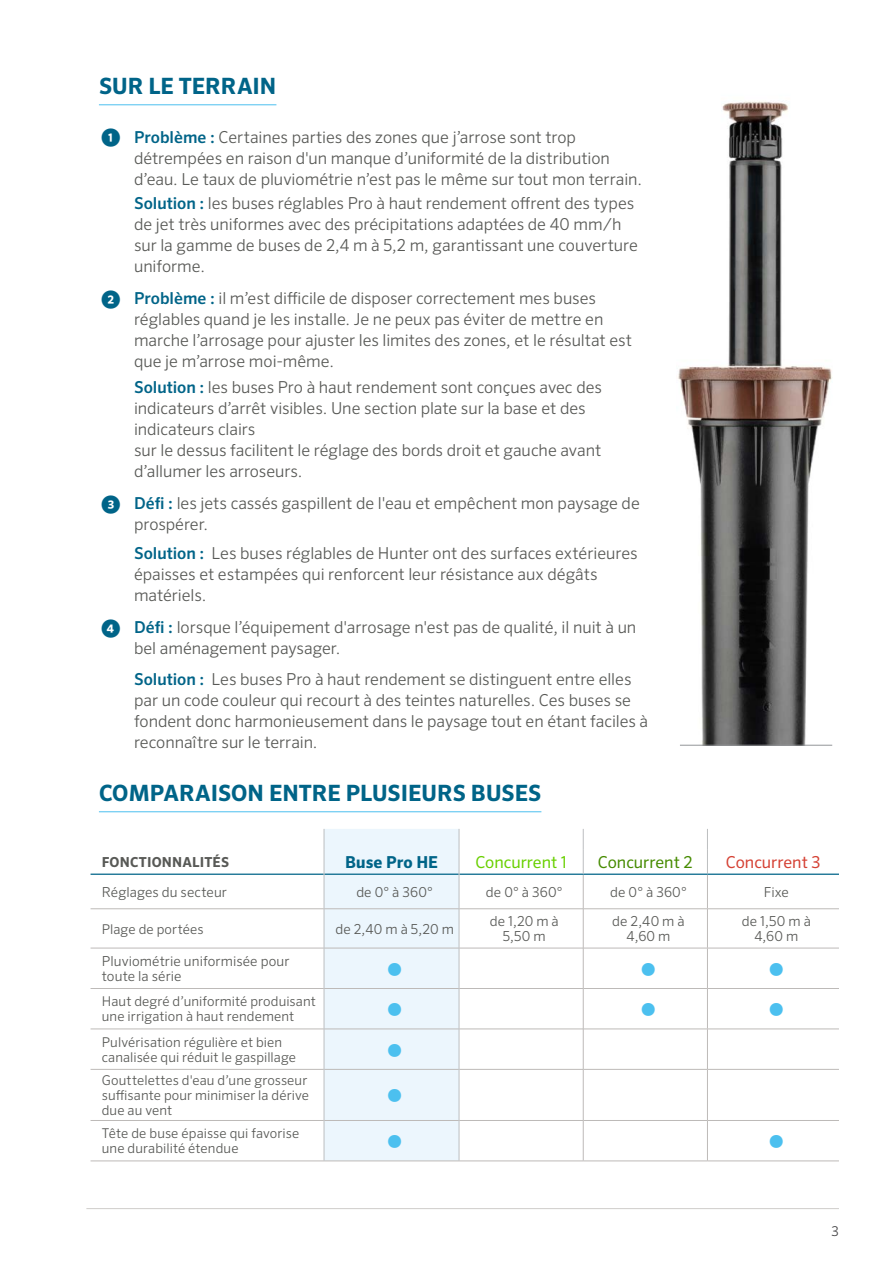
<style>
.page{position:relative;width:893px;height:1263px;background:#fff}
.page>*{position:absolute;margin:0;border:0;box-sizing:border-box;transform-origin:0 0}
.t1{font:700 22.5px "Sero Pro";color:#006488}
.t2{font:300 16.5px/21px "Sero Pro";letter-spacing:-.005em;color:#585956}
.t3{font:16.5px "Sero Pro";color:#69d000}
.t4{font:16.5px "Sero Pro";color:#468b00}
.t5{font:16.5px "Sero Pro";color:#d54134}
.t6{font:700 16.5px "Sero Pro";color:#006488}
.t7{font:300 13.8px/15px "Sero Pro";letter-spacing:.005em;color:#585956;text-align:center}
.t8{font:700 13.8px "Sero Pro";letter-spacing:.015em;color:#585956}
.t9{font:13.8px "Sero Pro";color:#4cc0ef}
.t10{font:300 13.5px/15px "Sero Pro";letter-spacing:.005em;color:#585956}
.t11{font:300 13.5px "Sero Pro";color:#414042}
.s1{font-weight:700;font-size:19.5px;color:#006488}
.s2{font-weight:500;color:#006488}
</style>
<div class="page">
<hr style="left:86px;top:1208px;width:753px;height:1px;background:#cfcdcb">
<hr style="left:99px;top:104px;width:177px;height:1px;background:#4cc0ef">
<svg style="left:91px;top:829px;width:748px;height:159px"></svg>
<hr style="left:91px;top:908px;width:233px;height:1px;background:#bdbab8">
<hr style="left:459px;top:908px;width:124px;height:1px;background:#bdbab8">
<hr style="left:583px;top:908px;width:124px;height:1px;background:#bdbab8">
<hr style="left:91px;top:948px;width:233px;height:1px;background:#bdbab8">
<hr style="left:459px;top:948px;width:124px;height:1px;background:#bdbab8">
<hr style="left:583px;top:948px;width:124px;height:1px;background:#bdbab8">
<hr style="left:91px;top:988px;width:233px;height:1px;background:#bdbab8">
<hr style="left:459px;top:988px;width:124px;height:1px;background:#bdbab8">
<hr style="left:583px;top:988px;width:124px;height:1px;background:#bdbab8">
<hr style="left:91px;top:1028px;width:233px;height:1px;background:#bdbab8">
<hr style="left:459px;top:1028px;width:124px;height:1px;background:#bdbab8">
<hr style="left:583px;top:1028px;width:124px;height:1px;background:#bdbab8">
<hr style="left:91px;top:1069px;width:233px;height:1px;background:#bdbab8">
<hr style="left:459px;top:1069px;width:124px;height:1px;background:#bdbab8">
<hr style="left:583px;top:1069px;width:124px;height:1px;background:#bdbab8">
<hr style="left:91px;top:1120px;width:233px;height:1px;background:#bdbab8">
<hr style="left:459px;top:1120px;width:124px;height:1px;background:#bdbab8">
<hr style="left:583px;top:1120px;width:124px;height:1px;background:#bdbab8">
<hr style="left:91px;top:1160px;width:233px;height:1px;background:#bdbab8">
<hr style="left:459px;top:1160px;width:124px;height:1px;background:#bdbab8">
<hr style="left:583px;top:1160px;width:124px;height:1px;background:#bdbab8">
<hr style="left:583px;top:875px;width:1px;height:34px;background:#bdbab8">
<hr style="left:583px;top:909px;width:1px;height:39px;background:#bdbab8">
<hr style="left:583px;top:948px;width:1px;height:40px;background:#bdbab8">
<hr style="left:583px;top:988px;width:1px;height:41px;background:#bdbab8">
<hr style="left:583px;top:1029px;width:1px;height:40px;background:#bdbab8">
<hr style="left:583px;top:1069px;width:1px;height:51px;background:#bdbab8">
<hr style="left:583px;top:1120px;width:1px;height:40px;background:#bdbab8">
<hr style="left:91px;top:873px;width:233px;height:2px;background:#006488">
<hr style="left:459px;top:873px;width:124px;height:2px;background:#006488">
<hr style="left:583px;top:873px;width:124px;height:2px;background:#006488">
<hr style="left:707px;top:875px;width:1px;height:33px;background:#bdbab8">
<hr style="left:707px;top:909px;width:1px;height:39px;background:#bdbab8">
<hr style="left:707px;top:948px;width:1px;height:40px;background:#bdbab8">
<hr style="left:707px;top:989px;width:1px;height:39px;background:#bdbab8">
<hr style="left:707px;top:1029px;width:1px;height:40px;background:#bdbab8">
<hr style="left:707px;top:1070px;width:1px;height:50px;background:#bdbab8">
<hr style="left:707px;top:1121px;width:1px;height:39px;background:#bdbab8">
<hr style="left:707px;top:908px;width:132px;height:1px;background:#bdbab8">
<hr style="left:707px;top:948px;width:132px;height:1px;background:#bdbab8">
<hr style="left:707px;top:988px;width:132px;height:1px;background:#bdbab8">
<hr style="left:707px;top:1028px;width:132px;height:1px;background:#bdbab8">
<hr style="left:707px;top:1069px;width:132px;height:1px;background:#bdbab8">
<hr style="left:707px;top:1120px;width:132px;height:1px;background:#bdbab8">
<hr style="left:707px;top:1160px;width:132px;height:1px;background:#bdbab8">
<hr style="left:707px;top:873px;width:132px;height:2px;background:#006488">
<div style="left:324px;top:829px;width:136px;height:332px;background:#ecf6fd"></div>
<hr style="left:324px;top:874px;width:1px;height:35px;background:#bcbec0">
<hr style="left:459px;top:874px;width:1px;height:35px;background:#bcbec0">
<hr style="left:324px;top:909px;width:1px;height:39px;background:#bcbec0">
<hr style="left:459px;top:909px;width:1px;height:39px;background:#bcbec0">
<hr style="left:324px;top:948px;width:1px;height:40px;background:#bcbec0">
<hr style="left:459px;top:948px;width:1px;height:40px;background:#bcbec0">
<hr style="left:324px;top:988px;width:1px;height:41px;background:#bcbec0">
<hr style="left:459px;top:988px;width:1px;height:41px;background:#bcbec0">
<hr style="left:324px;top:1029px;width:1px;height:40px;background:#bcbec0">
<hr style="left:459px;top:1029px;width:1px;height:40px;background:#bcbec0">
<hr style="left:324px;top:1069px;width:1px;height:51px;background:#bcbec0">
<hr style="left:459px;top:1069px;width:1px;height:51px;background:#bcbec0">
<hr style="left:324px;top:1120px;width:1px;height:40px;background:#bcbec0">
<hr style="left:459px;top:1120px;width:1px;height:40px;background:#bcbec0">
<svg style="left:707px;top:829px;width:1px;height:44px"></svg>
<svg style="left:583px;top:829px;width:1px;height:44px"></svg>
<hr style="left:99px;top:811px;width:442px;height:1px;background:#4cc0ef">
<img style="left:678px;top:101px;width:154px;height:644px">
<hr style="left:680px;top:745px;width:152px;height:1px;background:#939598">
<h1 class="t1" style="left:99px;top:72px;width:179px">SUR LE TERRAIN</h1>
<p class="t2" style="left:134px;top:126px;width:509px;text-indent:-33px"><span class="s1">①</span> <span class="s2">Problème :</span> Certaines parties des zones que j’arrose sont trop détrempées en raison d'un manque d’uniformité de la distribution d’eau. Le taux de pluviométrie n’est pas le même sur tout mon terrain.</p>
<p class="t2" style="left:134px;top:192px;width:505px"><span class="s2">Solution :</span> les buses réglables Pro à haut rendement offrent des types de jet très uniformes avec des précipitations adaptées de 40 mm/h sur la gamme de buses de 2,4 m à 5,2 m, garantissant une couverture uniforme.</p>
<p class="t2" style="left:134px;top:288px;width:499px;text-indent:-33px"><span class="s1">②</span> <span class="s2">Problème :</span> il m’est difficile de disposer correctement mes buses réglables quand je les installe. Je ne peux pas éviter de mettre en marche l’arrosage pour ajuster les limites des zones, et le résultat est que je m’arrose moi-même.</p>
<p class="t2" style="left:134px;top:376px;width:469px"><span class="s2">Solution :</span> les buses Pro à haut rendement sont conçues avec des indicateurs d’arrêt visibles. Une section plate sur la base et des indicateurs clairs<br>sur le dessus facilitent le réglage des bords droit et gauche avant d’allumer les arroseurs.</p>
<p class="t2" style="left:134px;top:493px;width:507px;text-indent:-33px"><span class="s1">③</span> <span class="s2">Défi :</span> les jets cassés gaspillent de l'eau et empêchent mon paysage de prospérer.</p>
<p class="t2" style="left:134px;top:542px;width:505px"><span class="s2">Solution :</span> Les buses réglables de Hunter ont des surfaces extérieures épaisses et estampées qui renforcent leur résistance aux dégâts matériels.</p>
<p class="t2" style="left:134px;top:617px;width:504px;text-indent:-33px"><span class="s1">④</span> <span class="s2">Défi :</span> lorsque l’équipement d'arrosage n'est pas de qualité, il nuit à un bel aménagement paysager.</p>
<p class="t2" style="left:134px;top:669px;width:516px"><span class="s2">Solution :</span> Les buses Pro à haut rendement se distinguent entre elles par un code couleur qui recourt à des teintes naturelles. Ces buses se fondent donc harmonieusement dans le paysage tout en étant faciles à reconnaître sur le terrain.</p>
<h1 class="t1" style="left:99px;top:779px;width:444px">COMPARAISON ENTRE PLUSIEURS BUSES</h1>
<p class="t8" style="left:102px;top:853px;width:129px">FONCTIONNALITÉS</p>
<p class="t6" style="left:345px;top:852px;width:94px">Buse Pro HE</p>
<p class="t3" style="left:475px;top:852px;width:93px">Concurrent 1</p>
<p class="t4" style="left:598px;top:852px;width:96px">Concurrent 2</p>
<p class="t5" style="left:726px;top:852px;width:96px">Concurrent 3</p>
<p class="t7" style="left:102px;top:884px;width:127px">Réglages du secteur</p>
<p class="t7" style="left:356px;top:884px;width:78px">de 0° à 360°</p>
<p class="t7" style="left:486px;top:884px;width:78px">de 0° à 360°</p>
<p class="t7" style="left:610px;top:884px;width:78px">de 0° à 360°</p>
<p class="t7" style="left:764px;top:884px;width:27px">Fixe</p>
<p class="t10" style="left:102px;top:921px;width:103px">Plage de portées</p>
<p class="t7" style="left:335px;top:921px;width:120px">de 2,40 m à 5,20 m</p>
<p class="t7" style="left:490px;top:914px;width:71px">de 1,20 m à<br>5,50 m</p>
<p class="t7" style="left:612px;top:914px;width:74px">de 2,40 m à<br>4,60 m</p>
<p class="t7" style="left:742px;top:914px;width:71px">de 1,50 m à<br>4,60 m</p>
<p class="t7" style="left:102px;top:954px;width:189px;text-align:left">Pluviométrie uniformisée pour toute la série</p>
<p class="t9" style="left:388px;top:960px;width:15px">⬤</p>
<p class="t9" style="left:642px;top:960px;width:15px">⬤</p>
<p class="t9" style="left:769px;top:960px;width:15px">⬤</p>
<p class="t10" style="left:102px;top:994px;width:216px">Haut degré d’uniformité produisant une irrigation à haut rendement</p>
<p class="t9" style="left:388px;top:1001px;width:15px">⬤</p>
<p class="t9" style="left:642px;top:1001px;width:15px">⬤</p>
<p class="t9" style="left:769px;top:1001px;width:15px">⬤</p>
<p class="t10" style="left:102px;top:1034px;width:196px">Pulvérisation régulière et bien canalisée qui réduit le gaspillage</p>
<p class="t9" style="left:388px;top:1041px;width:15px">⬤</p>
<p class="t10" style="left:102px;top:1073px;width:209px">Gouttelettes d'eau d’une grosseur suffisante pour minimiser la dérive due au vent</p>
<p class="t9" style="left:388px;top:1087px;width:15px">⬤</p>
<p class="t10" style="left:102px;top:1126px;width:199px">Tête de buse épaisse qui favorise une durabilité étendue</p>
<p class="t9" style="left:388px;top:1133px;width:15px">⬤</p>
<p class="t9" style="left:769px;top:1133px;width:15px">⬤</p>
<p class="t11" style="left:832px;top:1223px;width:9px">3</p>
</div>
